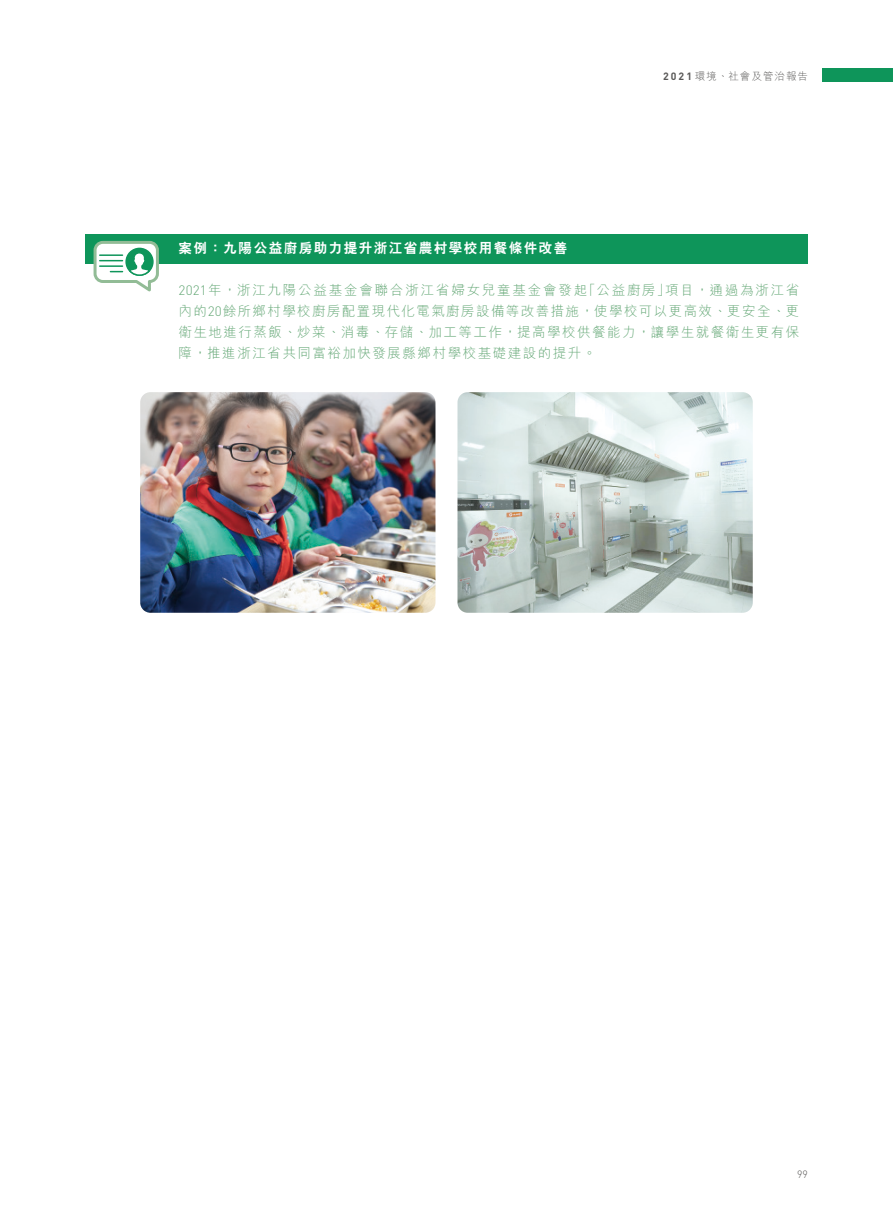
<style>
.page{position:relative;width:893px;height:1212px;background:#fff}
.page>*{position:absolute;margin:0;border:0;box-sizing:border-box;transform-origin:0 0}
.t1{font:300 13.5px/21px "M Hei HK";letter-spacing:.115em;color:#63a775;text-align:justify}
.t2{font:800 13.5px "C Hei 2 HK";letter-spacing:.11em;color:#fff}
.t3{font:300 10.5px "M Hei HK";letter-spacing:.1em;color:#595857}
.t4{font:300 10.5px "DIN";color:#595857}
.s1{font-family:"DIN";font-weight:700}
.s2{font-family:"DIN"}
</style>
<div class="page">
<div style="left:822px;top:69px;width:71px;height:13px;background:#0e955a"></div>
<div style="left:85px;top:234px;width:723px;height:29px;background:#0e955a"></div>
<img style="left:140px;top:392px;width:295px;height:221px">
<img style="left:457px;top:392px;width:296px;height:221px">
<svg style="left:92px;top:240px;width:68px;height:52px"></svg>
<p class="t3" style="left:663px;top:69px;width:147px"><span class="s1">2021</span> 環境、社會及管治報告</p>
<p class="t2" style="left:179px;top:239px;width:390px">案例：九陽公益廚房助力提升浙江省農村學校用餐條件改善</p>
<p class="t1" style="left:179px;top:279px;width:622px"><span class="s2">2021</span>年，浙江九陽公益基金會聯合浙江省婦女兒童基金會發起「公益廚房」項目，通過為浙江省內的<span class="s2">20</span>餘所鄉村學校廚房配置現代化電氣廚房設備等改善措施，使學校可以更高效、更安全、更衛生地進行蒸飯、炒菜、消毒、存儲、加工等工作，提高學校供餐能力，讓學生就餐衛生更有保障，推進浙江省共同富裕加快發展縣鄉村學校基礎建設的提升。</p>
<p class="t4" style="left:797px;top:1168px;width:12px">99</p>
</div>
